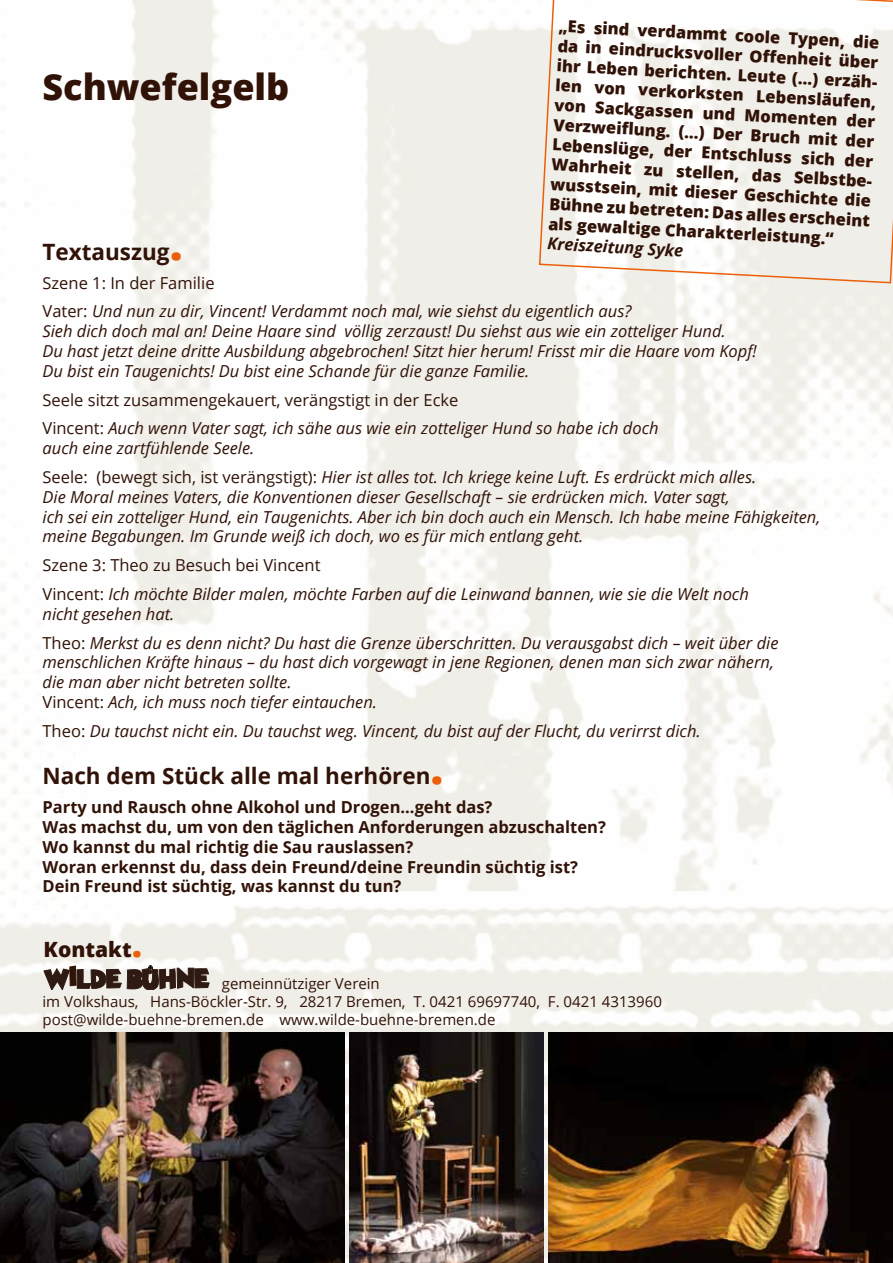
<style>
.page{position:relative;width:893px;height:1263px;background:#fff}
.page>*{position:absolute;margin:0;border:0;box-sizing:border-box;transform-origin:0 0}
.t1{font:800 36px "Open Sans";color:#311207}
.t2{font:700 22.5px "Open Sans";color:#311207}
.t3{font:800 21px "Open Sans";color:#311207}
.t4{font:italic 16.5px/19.8px "Open Sans";color:#311207}
.t5{font:800 16.5px/19.8px "Open Sans";color:#311207}
.t6{font:700 16.5px/19.8px "Open Sans";color:#311207}
.t7{font:italic 700 16.5px "Open Sans";color:#311207}
.t8{font:15px/18px "Open Sans";color:#311207}
.s1{font-weight:800;font-size:45px;color:#eb5f0a}
.s2{font-style:normal}
.s3{font-size:36px;color:#eb5f0a}
</style>
<div class="page">
<img style="left:0;top:0;width:893px;height:1263px">
<svg style="left:538px;top:0;width:355px;height:284px"></svg>
<img style="left:0;top:1032px;width:345px;height:231px">
<img style="left:548px;top:1032px;width:345px;height:231px">
<img style="left:350px;top:1032px;width:193px;height:231px">
<svg style="left:44px;top:965px;width:166px;height:24px"></svg>
<p class="t5" style="left:559px;top:15px;width:334px;rotate:3deg">„Es sind verdammt coole Typen, die da in eindrucksvoller Off enheit über ihr Leben berichten. Leute (…) erzäh&shy;len von verkorksten Lebensläufen, von Sackgassen und Momenten der Verzweifl ung. (…) Der Bruch mit der Lebenslüge, der Entschluss sich der Wahrheit zu stellen, das Selbstbe&shy;wusstsein, mit dieser Geschichte die Bühne zu betreten: Das alles erscheint als gewaltige Charakterleistung.“</p>
<h1 class="t1" style="left:43px;top:59px;width:248px">Schwefelgelb</h1>
<p class="t7" style="left:548px;top:232px;width:138px;rotate:3deg">Kreiszeitung Syke</p>
<h2 class="t2" style="left:43px;top:236px;width:142px">Textauszug<span class="s1">.</span></h2>
<p class="t4" style="left:43px;top:268px;width:590px;line-height:28.8px"><span class="s2">Szene 1: In der Familie<br>Vater:</span> Und nun zu dir, Vincent! Verdammt noch mal, wie siehst du eigentlich aus?</p>
<p class="t4" style="left:43px;top:321px;width:716px">Sieh dich doch mal an! Deine Haare sind völlig zerzaust! Du siehst aus wie ein zotteliger Hund.<br>Du hast jetzt deine dritte Ausbildung abgebrochen! Sitzt hier herum! Frisst mir die Haare vom Kopf!<br>Du bist ein Taugenichts! Du bist eine Schande für die ganze Familie.</p>
<p class="t4" style="left:43px;top:385px;width:618px;line-height:28.8px"><span class="s2">Seele sitzt zusammengekauert, verängstigt in der Ecke<br>Vincent:</span> Auch wenn Vater sagt, ich sähe aus wie ein zotteliger Hund so habe ich doch</p>
<p class="t4" style="left:43px;top:433px;width:715px;line-height:28.8px">auch eine zartfühlende Seele.<br><span class="s2">Seele: (bewegt sich, ist verängstigt):</span> Hier ist alles tot. Ich kriege keine Luft. Es erdrückt mich alles.</p>
<p class="t4" style="left:43px;top:486px;width:779px">Die Moral meines Vaters, die Konventionen dieser Gesellschaft – sie erdrücken mich. Vater sagt,<br>ich sei ein zotteliger Hund, ein Taugenichts. Aber ich bin doch auch ein Mensch. Ich habe meine Fähigkeiten, meine Begabungen. Im Grunde weiß ich doch, wo es für mich entlang geht.</p>
<p class="t4" style="left:43px;top:550px;width:708px;line-height:28.8px"><span class="s2">Szene 3: Theo zu Besuch bei Vincent<br>Vincent:</span> Ich möchte Bilder malen, möchte Farben auf die Leinwand bannen, wie sie die Welt noch</p>
<p class="t4" style="left:43px;top:599px;width:737px;line-height:28.8px">nicht gesehen hat.<br><span class="s2">Theo:</span> Merkst du es denn nicht? Du hast die Grenze überschritten. Du verausgabst dich – weit über die</p>
<p class="t4" style="left:43px;top:652px;width:733px">menschlichen Kräfte hinaus – du hast dich vorgewagt in jene Regionen, denen man sich zwar nähern, die man aber nicht betreten sollte.<br><span class="s2">Vincent:</span> Ach, ich muss noch tiefer eintauchen.</p>
<p class="t4" style="left:43px;top:720px;width:660px"><span class="s2">Theo:</span> Du tauchst nicht ein. Du tauchst weg. Vincent, du bist auf der Flucht, du verirrst dich.</p>
<h2 class="t2" style="left:43px;top:760px;width:403px">Nach dem Stück alle mal herhören<span class="s1">.</span></h2>
<p class="t6" style="left:43px;top:797px;width:565px">Party und Rausch ohne Alkohol und Drogen...geht das?<br>Was machst du, um von den täglichen Anforderungen abzuschalten?<br>Wo kannst du mal richtig die Sau rauslassen?<br>Woran erkennst du, dass dein Freund/deine Freundin süchtig ist?<br>Dein Freund ist süchtig, was kannst du tun?</p>
<p class="t3" style="left:44px;top:933px;width:100px">Kontakt<span class="s3">.</span></p>
<p class="t8" style="left:43px;top:974px;width:621px;text-indent:179px">gemeinnütziger Verein<br>im Volkshaus, Hans-Böckler-Str. 9, 28217 Bremen, T. 0421 69697740, F. 0421 4313960 post@wilde-buehne-bremen.de www.wilde-buehne-bremen.de</p>
</div>
